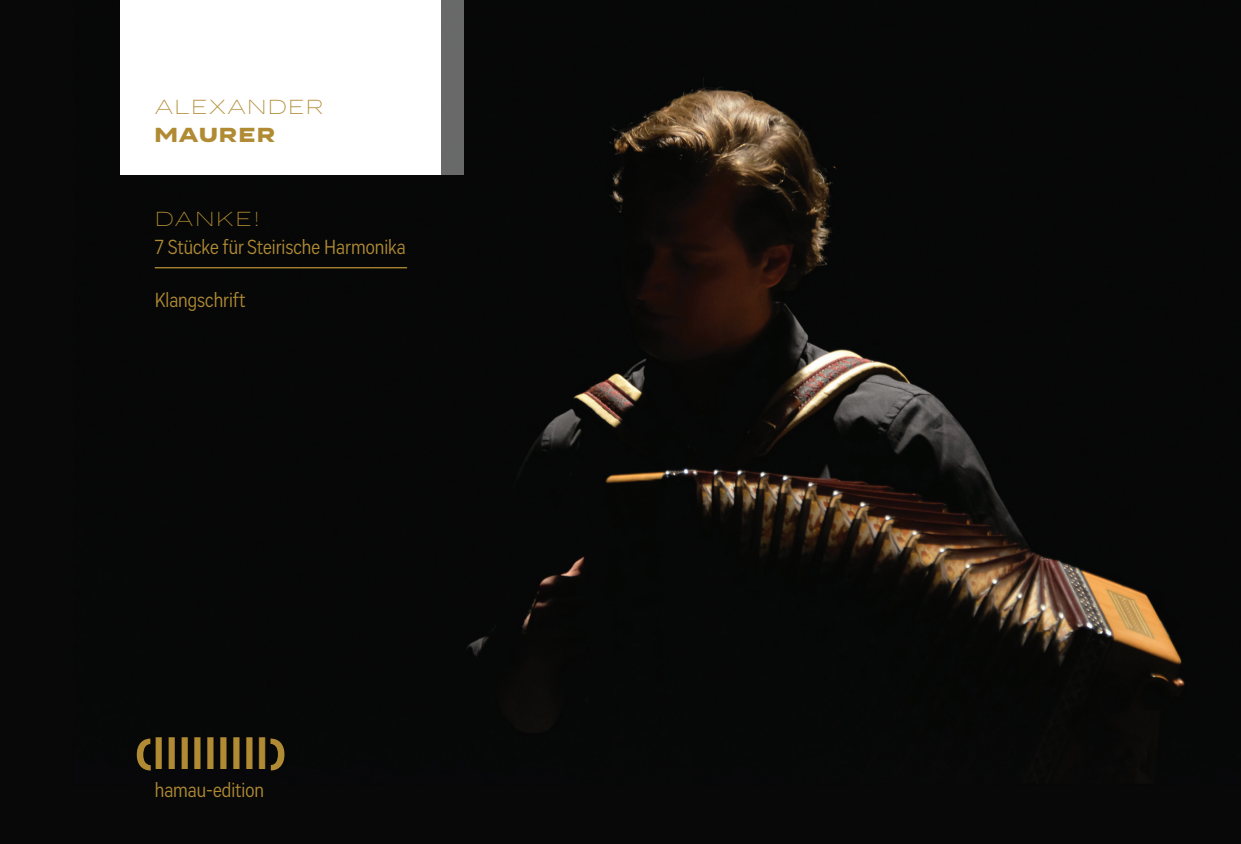
<style>
.page{position:relative;width:1241px;height:844px;background:#fff}
.page>*{position:absolute;margin:0;border:0;box-sizing:border-box;transform-origin:0 0}
.t1{font:700 44.1px "Helvetica";letter-spacing:.015em;color:#b18b34}
.t2{font:21px "Vito Condensed";color:#b18b34}
.t3{font:200 21px "Vito Wide";letter-spacing:.06em;color:#b18b34}
.t4{font:900 21px "Vito Wide";letter-spacing:.06em;color:#b18b34}
</style>
<div class="page">
<img style="left:0;top:0;width:1240px;height:843px">
<div style="left:120px;top:0;width:320px;height:175px;background:#fff"></div>
<div style="left:440px;top:0;width:23px;height:175px;background:#686968"></div>
<svg style="left:137px;top:738px;width:14px;height:32px"></svg>
<svg style="left:270px;top:738px;width:14px;height:32px"></svg>
<hr style="left:155px;top:267px;width:252px;height:1px;background:#b18b34">
<p class="t3" style="left:155px;top:94px;width:170px">ALEXANDER</p>
<p class="t4" style="left:155px;top:121px;width:122px">MAURER</p>
<p class="t3" style="left:155px;top:206px;width:20px">DAN</p>
<p class="t3" style="left:216px;top:206px;width:46px">KE!</p>
<p class="t2" style="left:155px;top:235px;width:252px">7 Stücke für Steirische Harmonika</p>
<p class="t2" style="left:155px;top:287px;width:92px">Klangschrift</p>
<h1 class="t1" style="left:153px;top:718px;width:117px">lllllllll</h1>
<p class="t2" style="left:155px;top:777px;width:111px">hamau-edition</p>
</div>
